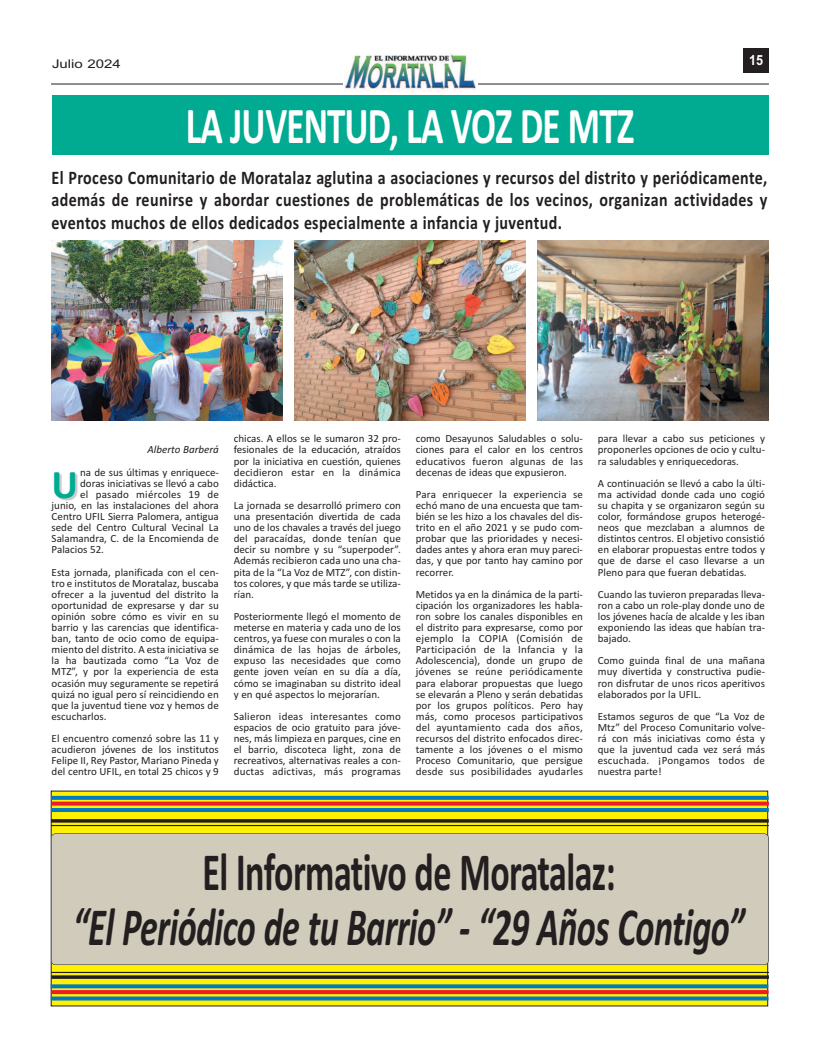
<style>
.page{position:relative;width:820px;height:1049px;background:#fff}
.page>*{position:absolute;margin:0;border:0;box-sizing:border-box;transform-origin:0 0}
.t1{font:italic 700 54px "Calibri";letter-spacing:-.015em;color:#231f20;scale:.67 1}
.t2{font:700 54px "Calibri";letter-spacing:-.015em;color:#231f20;scale:.67 1}
.t3{font:700 51.8px "Calibri";letter-spacing:-.025em;color:#fff;scale:.71 1}
.t4{font:700 40.6px "Calibri";color:#00ab91}
.t5{font:700 19.2px/22.4px "Calibri";letter-spacing:.025em;color:#231f20;text-align:justify;scale:.83 1}
.t6{font:700 14px "Arial";color:#fff;scale:.9 1}
.t7{font:12px "Arial";color:#231f20;scale:1.25 1}
.t8{font:11px/11.1px "Calibri";color:#231f20;text-align:justify}
.t9{font:11px "Calibri";letter-spacing:.02em;color:#231f20}
.t10{font:italic 11px "Calibri";color:#231f20}
</style>
<div class="page">
<hr style="left:51px;top:84px;width:717px;height:1px;background:#231f20">
<div style="left:743px;top:48px;width:25px;height:24px;background:#231f20"></div>
<div style="left:342px;top:48px;width:135px;height:48px;background:#fff"></div>
<img style="left:344px;top:53px;width:132px;height:39px">
<div style="left:52px;top:95px;width:716px;height:59px;background:#00ab91"></div>
<img style="left:51px;top:240px;width:232px;height:180px">
<img style="left:294px;top:240px;width:231px;height:180px">
<img style="left:537px;top:240px;width:231px;height:180px">
<svg style="left:53px;top:792px;width:712px;height:212px;background:#f4e606"></svg>
<svg style="left:51px;top:796px;width:717px;height:4px;background:#087ebc"></svg>
<hr style="left:51px;top:808px;width:717px;height:4px;background:#007bc3">
<svg style="left:51px;top:801px;width:717px;height:4px;background:#f03a25"></svg>
<hr style="left:51px;top:972px;width:717px;height:1px;background:#231f20">
<svg style="left:51px;top:975px;width:717px;height:4px;background:#3d381b"></svg>
<hr style="left:51px;top:819px;width:717px;height:3px;background:#231f20">
<hr style="left:51px;top:825px;width:717px;height:1px;background:#231f20">
<div style="left:51px;top:833px;width:717px;height:132px;background:#d0cbba;border-radius:4px"></div>
<div style="left:51px;top:833px;width:717px;height:132px;border:1px solid #231f20;border-radius:4px"></div>
<svg style="left:51px;top:984px;width:717px;height:4px;background:#1685b1"></svg>
<svg style="left:51px;top:996px;width:717px;height:4px;background:#218aa9"></svg>
<svg style="left:51px;top:990px;width:717px;height:4px;background:#ee1f2a"></svg>
<p class="t7" style="left:52px;top:57px;width:57px">Julio 2024</p>
<p class="t6" style="left:748px;top:52px;width:17px">15</p>
<h2 class="t3" style="left:186px;top:95px;width:633px">La JUVEntUd, La VOz dE Mtz</h2>
<p class="t5" style="left:52px;top:166px;width:863px">El Proceso Comunitario de Moratalaz aglutina a asociaciones y recursos del distrito y periódicamente, además de reunirse y abordar cuestiones de problemáticas de los vecinos, organizan actividades y eventos muchos de ellos dedicados especialmente a infancia y juventud.</p>
<p class="t10" style="left:147px;top:443px;width:73px">Alberto Barberá</p>
<h3 class="t4" style="left:52px;top:460px;width:28px">U</h3>
<p class="t8" style="left:80px;top:466px;width:140px">na de sus últimas y enriquece-</p>
<p class="t8" style="left:80px;top:477px;width:140px">doras iniciativas se llevó a cabo</p>
<p class="t9" style="left:80px;top:488px;width:140px">el pasado miércoles 19 de</p>
<p class="t8" style="left:52px;top:500px;width:169px">junio, en las instalaciones del ahora</p>
<p class="t8" style="left:52px;top:511px;width:169px">Centro UFiL Sierra Palomera, antigua</p>
<p class="t8" style="left:52px;top:522px;width:169px">sede del Centro Cultural Vecinal La</p>
<p class="t8" style="left:52px;top:533px;width:169px">Salamandra, C. de la Encomienda de</p>
<p class="t8" style="left:52px;top:544px;width:54px">Palacios 52.</p>
<p class="t8" style="left:52px;top:566px;width:169px">Esta jornada, planificada con el cen&shy;tro e institutos de Moratalaz, buscaba ofrecer a la juventud del distrito la oportunidad de expresarse y dar su opinión sobre cómo es vivir en su barrio y las carencias que identifica&shy;ban, tanto de ocio como de equipa&shy;miento del distrito. A esta iniciativa se la ha bautizada como “La Voz de MTZ”, y por la experiencia de esta ocasión muy seguramente se repetirá quizá no igual pero sí reincidiendo en que la juventud tiene voz y hemos de escucharlos.</p>
<p class="t8" style="left:52px;top:733px;width:169px">El encuentro comenzó sobre las 11 y acudieron jóvenes de los institutos Felipe ii, Rey Pastor, Mariano Pineda y del centro UFiL, en total 25 chicos y 9</p>
<p class="t8" style="left:233px;top:433px;width:169px">chicas. A ellos se le sumaron 32 pro&shy;fesionales de la educación, atraídos por la iniciativa en cuestión, quienes decidieron estar en la dinámica didáctica.</p>
<p class="t8" style="left:233px;top:500px;width:169px">La jornada se desarrolló primero con una presentación divertida de cada uno de los chavales a través del juego del paracaídas, donde tenían que decir su nombre y su “superpoder”.<br>Además recibieron cada uno una cha&shy;pita de la “La Voz de MTZ”, con distin&shy;tos colores, y que más tarde se utiliza&shy;rían.</p>
<p class="t8" style="left:234px;top:611px;width:169px">Posteriormente llegó el momento de meterse en materia y cada uno de los centros, ya fuese con murales o con la dinámica de las hojas de árboles, expuso las necesidades que como gente joven veían en su día a día, cómo se imaginaban su distrito ideal y en qué aspectos lo mejorarían.</p>
<p class="t8" style="left:234px;top:710px;width:169px">Salieron ideas interesantes como espacios de ocio gratuito para jóve&shy;nes, más limpieza en parques, cine en el barrio, discoteca light, zona de recreativos, alternativas reales a con&shy;ductas adictivas, más programas</p>
<p class="t8" style="left:415px;top:433px;width:169px">como Desayunos Saludables o solu&shy;ciones para el calor en los centros educativos fueron algunas de las decenas de ideas que expusieron.</p>
<p class="t8" style="left:415px;top:488px;width:169px">Para enriquecer la experiencia se echó mano de una encuesta que tam&shy;bién se les hizo a los chavales del dis&shy;trito en el año 2021 y se pudo com&shy;probar que las prioridades y necesi&shy;dades antes y ahora eran muy pareci&shy;das, y que por tanto hay camino por recorrer.</p>
<p class="t8" style="left:415px;top:588px;width:169px">Metidos ya en la dinámica de la parti&shy;cipación los organizadores les habla&shy;ron sobre los canales disponibles en el distrito para expresarse, como por ejemplo la CoPiA (Comisión de Participación de la infancia y la Adolescencia), donde un grupo de jóvenes se reúne periódicamente para elaborar propuestas que luego se elevarán a Pleno y serán debatidas por los grupos políticos. Pero hay más, como procesos participativos del ayuntamiento cada dos años, recursos del distrito enfocados direc&shy;tamente a los jóvenes o el mismo Proceso Comunitario, que persigue desde sus posibilidades ayudarles</p>
<p class="t8" style="left:597px;top:433px;width:169px">para llevar a cabo sus peticiones y proponerles opciones de ocio y cultu&shy;ra saludables y enriquecedoras.</p>
<p class="t8" style="left:597px;top:477px;width:169px">A continuación se llevó a cabo la últi&shy;ma actividad donde cada uno cogió su chapita y se organizaron según su color, formándose grupos heterogé&shy;neos que mezclaban a alumnos de distintos centros. El objetivo consistió en elaborar propuestas entre todos y que de darse el caso llevarse a un Pleno para que fueran debatidas.</p>
<p class="t8" style="left:597px;top:588px;width:169px">Cuando las tuvieron preparadas lleva&shy;ron a cabo un role-play donde uno de los jóvenes hacía de alcalde y les iban exponiendo las ideas que habían tra&shy;bajado.</p>
<p class="t8" style="left:597px;top:655px;width:169px">Como guinda final de una mañana muy divertida y constructiva pudie&shy;ron disfrutar de unos ricos aperitivos elaborados por la UFiL.</p>
<p class="t8" style="left:597px;top:710px;width:169px">Estamos seguros de que “La Voz de Mtz” del Proceso Comunitario volve&shy;rá con más iniciativas como ésta y que la juventud cada vez será más escuchada. ¡Pongamos todos de nuestra parte!</p>
<h1 class="t2" style="left:202px;top:839px;width:618px">El informativo de Moratalaz:</h1>
<h1 class="t1" style="left:73px;top:894px;width:1003px">“El Periódico de tu Barrio” - “29 Años Contigo”</h1>
</div>
